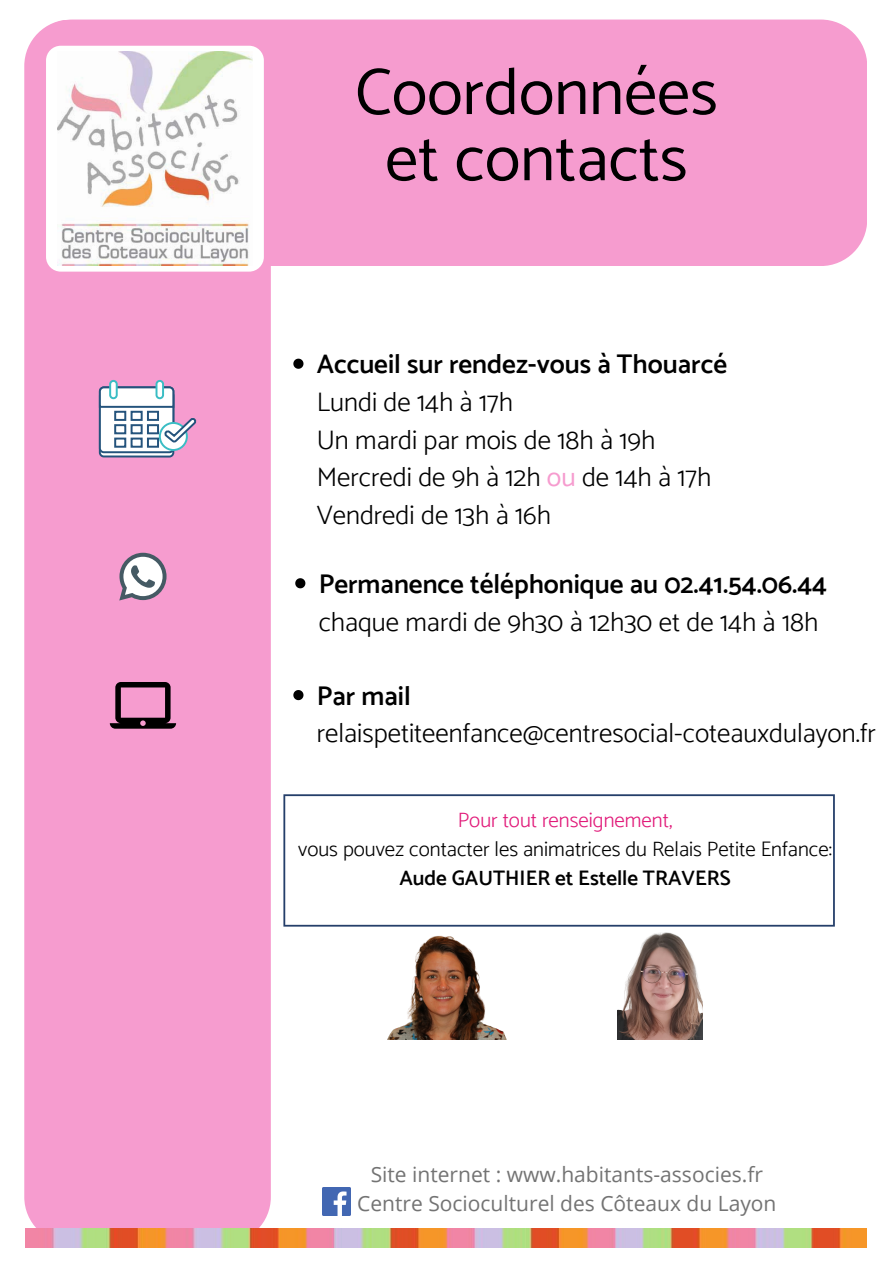
<style>
.page{position:relative;width:893px;height:1263px;background:#fff}
.page>*{position:absolute;margin:0;border:0;box-sizing:border-box;transform-origin:0 0}
.t1{font:66px/66.2px "Catamaran";color:#000;text-align:center}
.t2{font:300 27px/37.7px "Catamaran";color:#000}
.t3{font:600 27px "Catamaran";color:#000}
.t4{font:21px "Open Sans";color:#737373}
.t5{font:300 21px "Catamaran";color:#000}
.t6{font:600 21px "Catamaran";color:#000}
.t7{font:300 21px "Catamaran";color:#e11b7a}
.s1{font-weight:400;color:#f69ccf}
</style>
<div class="page">
<div style="left:24px;top:20px;width:247px;height:1223px;background:#f69ccf;border-radius:46px"></div>
<div style="left:26px;top:20px;width:841px;height:246px;background:#f69ccf;border-radius:46px"></div>
<img style="left:26px;top:1229px;width:840px;height:19px">
<svg style="left:119px;top:553px;width:47px;height:47px"></svg>
<svg style="left:110px;top:682px;width:66px;height:47px"></svg>
<div style="left:99px;top:391px;width:75px;height:66px;border:2px solid #24537c;border-radius:4px"></div>
<div style="left:100px;top:387px;width:73px;height:65px;background:#fff;border-radius:4px"></div>
<div style="left:99px;top:386px;width:75px;height:67px;border:2px solid #24537c;border-radius:4px"></div>
<svg style="left:99px;top:385px;width:76px;height:24px"></svg>
<div style="left:114px;top:411px;width:12px;height:10px;border:2px solid #24537c"></div>
<div style="left:131px;top:411px;width:12px;height:10px;border:2px solid #24537c"></div>
<div style="left:147px;top:411px;width:12px;height:10px;border:2px solid #24537c"></div>
<div style="left:114px;top:424px;width:12px;height:10px;border:2px solid #24537c"></div>
<div style="left:131px;top:424px;width:12px;height:10px;border:2px solid #24537c"></div>
<div style="left:147px;top:424px;width:12px;height:10px;border:2px solid #24537c"></div>
<div style="left:114px;top:438px;width:12px;height:10px;border:2px solid #24537c"></div>
<div style="left:131px;top:438px;width:12px;height:10px;border:2px solid #24537c"></div>
<div style="left:147px;top:438px;width:12px;height:10px;border:2px solid #24537c"></div>
<div style="left:110px;top:381px;width:7px;height:17px;background:#fff;border-radius:3px"></div>
<div style="left:109px;top:380px;width:9px;height:19px;border:2px solid #3abdc4;border-radius:3px"></div>
<div style="left:156px;top:381px;width:7px;height:17px;background:#fff;border-radius:3px"></div>
<div style="left:155px;top:380px;width:9px;height:19px;border:2px solid #3abdc4;border-radius:3px"></div>
<svg style="left:160px;top:423px;width:27px;height:27px"></svg>
<div style="left:159px;top:422px;width:29px;height:29px;border:2px solid #3abdc4;border-radius:50%"></div>
<svg style="left:162px;top:416px;width:35px;height:28px"></svg>
<svg style="left:283px;top:794px;width:552px;height:132px"></svg>
<div style="left:46px;top:46px;width:218px;height:226px;background:#fff;border-radius:15px"></div>
<img style="left:58px;top:51px;width:194px;height:215px">
<img style="left:323px;top:1188px;width:27px;height:27px">
<svg style="left:293px;top:359px;width:10px;height:10px"></svg>
<svg style="left:295px;top:578px;width:10px;height:10px"></svg>
<svg style="left:293px;top:690px;width:10px;height:10px"></svg>
<img style="left:351px;top:922px;width:176px;height:117px">
<img style="left:617px;top:932px;width:86px;height:108px">
<h2 class="t1" style="left:355px;top:58px;width:364px">Coordonnées et contacts</h2>
<h2 class="t3" style="left:317px;top:348px;width:412px">Accueil sur rendez-vous à Thouarcé</h2>
<p class="t2" style="left:317px;top:383px;width:396px">Lundi de 14h à 17h<br>Un mardi par mois de 18h à 19h<br>Mercredi de 9h à 12h <span class="s1">ou</span> de 14h à 17h<br>Vendredi de 13h à 16h</p>
<p class="t3" style="left:319px;top:568px;width:510px">Permanence téléphonique au 02.41.54.06.44</p>
<h2 class="t2" style="left:319px;top:602px;width:501px">chaque mardi de 9h30 à 12h30 et de 14h à 18h</h2>
<p class="t3" style="left:317px;top:679px;width:95px">Par mail</p>
<p class="t2" style="left:317px;top:714px;width:560px">relaispetiteenfance@centresocial-coteauxdulayon.fr</p>
<p class="t7" style="left:458px;top:807px;width:216px">Pour tout renseignement,</p>
<p class="t5" style="left:298px;top:836px;width:535px">vous pouvez contacter les animatrices du Relais Petite Enfance:</p>
<p class="t6" style="left:399px;top:866px;width:333px">Aude GAUTHIER et Estelle TRAVERS</p>
<p class="t4" style="left:371px;top:1159px;width:394px">Site internet : www.habitants-associes.fr</p>
<p class="t4" style="left:357px;top:1188px;width:421px">Centre Socioculturel des Côteaux du Layon</p>
</div>
